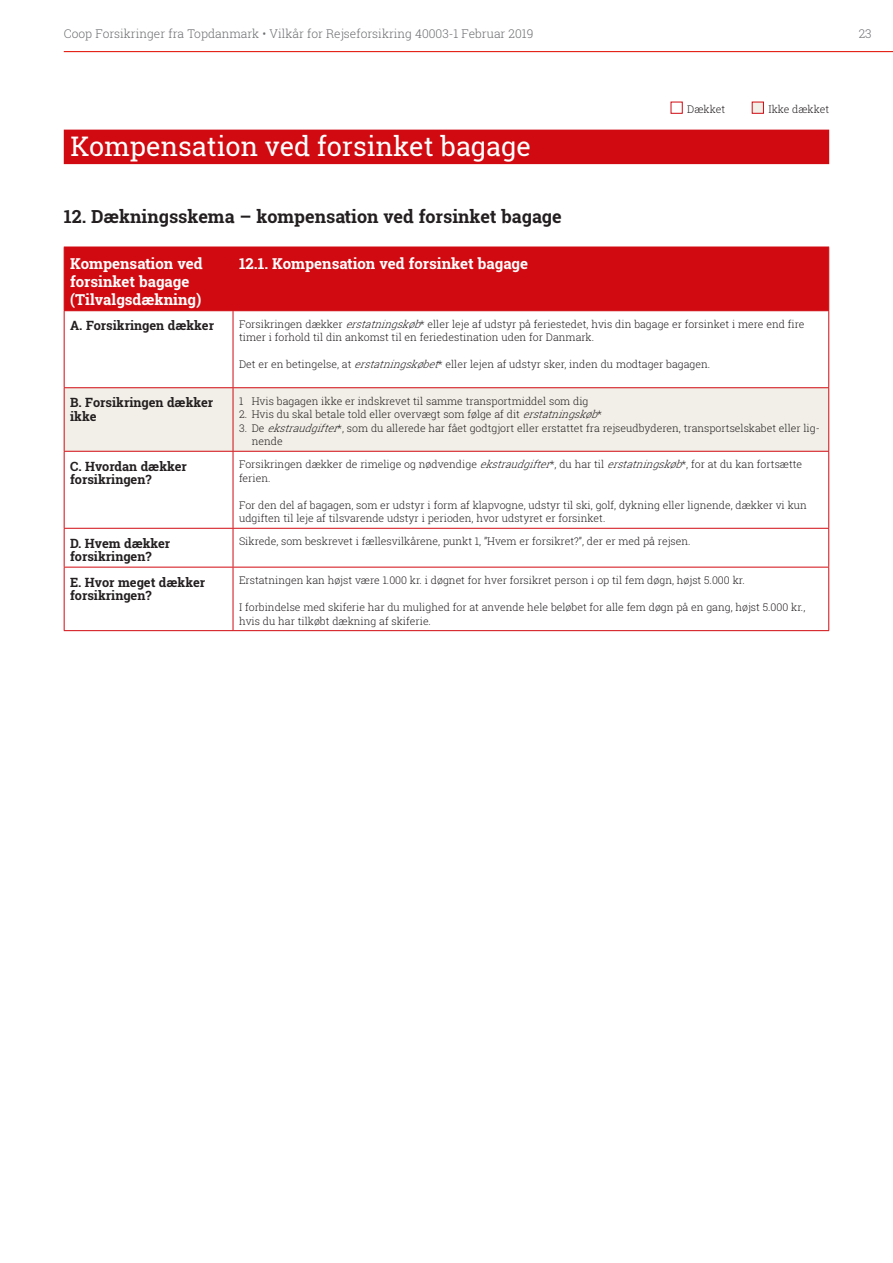
<style>
.page{position:relative;width:893px;height:1263px;background:#fff}
.page>*{position:absolute;margin:0;border:0;box-sizing:border-box;transform-origin:0 0}
.Overskrift_HVID_med{font:27px "Roboto Slab";color:#fff}
.MELLEMRUBRIK{font:700 18px "Roboto Slab";color:#231f20}
.TABEL_OVERSKRIFT{font:700 15px/18px "Roboto Slab";color:#fff}
.TABEL_brød_fed{font:700 12.75px/13.5px "Roboto Slab";color:#231f20}
.t1{font:300 12px "Roboto Slab";color:#6c6d70}
.TABEL_brød{font:300 10.5px/13.5px "Roboto Slab";color:#231f20}
.TABEL_brød_pkt_opsti{font:300 10.5px/13.5px "Roboto Slab";color:#231f20}
.s1{font-style:italic}
</style>
<div class="page">
<div style="left:671px;top:102px;width:12px;height:12px;border:1px solid #d10a11"></div>
<div style="left:752px;top:102px;width:12px;height:12px;background:#f1efe7;border:1px solid #d10a11"></div>
<hr style="left:64px;top:51px;width:829px;height:1px;background:#e41f13">
<div style="left:64px;top:130px;width:765px;height:34px;background:#d10a11"></div>
<div style="left:65px;top:248px;width:763px;height:62px;background:#d10a11"></div>
<div style="left:65px;top:388px;width:763px;height:63px;background:#f1efe7"></div>
<hr style="left:233px;top:247px;width:596px;height:1px;background:#d10a11">
<hr style="left:233px;top:247px;width:1px;height:63px;background:#d10a11">
<hr style="left:828px;top:247px;width:1px;height:63px;background:#d10a11">
<hr style="left:233px;top:310px;width:596px;height:1px;background:#d10a11">
<hr style="left:64px;top:247px;width:169px;height:1px;background:#d10a11">
<hr style="left:64px;top:247px;width:1px;height:63px;background:#d10a11">
<hr style="left:64px;top:310px;width:169px;height:1px;background:#d10a11">
<hr style="left:64px;top:311px;width:1px;height:76px;background:#d10a11">
<hr style="left:233px;top:311px;width:1px;height:76px;background:#d10a11">
<hr style="left:828px;top:311px;width:1px;height:76px;background:#d10a11">
<hr style="left:64px;top:387px;width:169px;height:1px;background:#d10a11">
<hr style="left:64px;top:388px;width:1px;height:63px;background:#d10a11">
<hr style="left:233px;top:387px;width:596px;height:1px;background:#d10a11">
<hr style="left:233px;top:388px;width:1px;height:63px;background:#d10a11">
<hr style="left:828px;top:388px;width:1px;height:63px;background:#d10a11">
<hr style="left:64px;top:451px;width:169px;height:1px;background:#d10a11">
<hr style="left:64px;top:452px;width:1px;height:76px;background:#d10a11">
<hr style="left:233px;top:451px;width:596px;height:1px;background:#d10a11">
<hr style="left:233px;top:452px;width:1px;height:76px;background:#d10a11">
<hr style="left:828px;top:452px;width:1px;height:76px;background:#d10a11">
<hr style="left:64px;top:528px;width:169px;height:1px;background:#d10a11">
<hr style="left:64px;top:529px;width:1px;height:38px;background:#d10a11">
<hr style="left:233px;top:528px;width:596px;height:1px;background:#d10a11">
<hr style="left:233px;top:529px;width:1px;height:38px;background:#d10a11">
<hr style="left:828px;top:529px;width:1px;height:38px;background:#d10a11">
<hr style="left:64px;top:567px;width:169px;height:1px;background:#d10a11">
<hr style="left:64px;top:567px;width:1px;height:63px;background:#d10a11">
<hr style="left:233px;top:567px;width:596px;height:1px;background:#d10a11">
<hr style="left:233px;top:567px;width:1px;height:63px;background:#d10a11">
<hr style="left:828px;top:567px;width:1px;height:63px;background:#d10a11">
<hr style="left:64px;top:630px;width:169px;height:1px;background:#d10a11">
<hr style="left:233px;top:630px;width:596px;height:1px;background:#d10a11">
<p class="t1" style="left:64px;top:26px;width:471px">Coop Forsikringer fra Topdanmark • Vilkår for Rejseforsikring 40003-1 Februar 2019</p>
<p class="t1" style="left:859px;top:26px;width:14px">23</p>
<p class="Overskrift_HVID_med" style="left:71px;top:128px;width:462px">Kompensation ved forsinket bagage</p>
<p class="MELLEMRUBRIK" style="left:64px;top:204px;width:499px">12. Dækningsskema – kompensation ved forsinket bagage</p>
<p class="TABEL_OVERSKRIFT" style="left:70px;top:254px;width:134px">Kompensation ved forsinket bagage</p>
<p class="TABEL_OVERSKRIFT" style="left:70px;top:290px;width:133px">(Tilvalgsdækning)</p>
<p class="TABEL_OVERSKRIFT" style="left:239px;top:254px;width:291px">12.1. Kompensation ved forsinket bagage</p>
<p class="TABEL_brød" style="left:687px;top:102px;width:39px">Dækket</p>
<p class="TABEL_brød" style="left:768px;top:102px;width:62px">Ikke dækket</p>
<p class="TABEL_brød_fed" style="left:70px;top:319px;width:145px">A. Forsikringen dækker</p>
<p class="TABEL_brød" style="left:239px;top:317px;width:567px">Forsikringen dækker <span class="s1">erstatningskøb</span>* eller leje af udstyr på feriestedet, hvis din bagage er forsinket i mere end fire timer i forhold til din ankomst til en feriedestination uden for Danmark.</p>
<p class="TABEL_brød" style="left:239px;top:357px;width:473px">Det er en betingelse, at <span class="s1">erstatningskøbet</span>* eller lejen af udstyr sker, inden du modtager bagagen.</p>
<p class="TABEL_brød_fed" style="left:70px;top:396px;width:145px">B. Forsikringen dækker ikke</p>
<p class="TABEL_brød_pkt_opsti" style="left:239px;top:394px;width:351px">1 Hvis bagagen ikke er indskrevet til samme transportmiddel som dig</p>
<p class="TABEL_brød_pkt_opsti" style="left:239px;top:407px;width:364px">2. Hvis du skal betale told eller overvægt som følge af dit <span class="s1">erstatningskøb</span>*</p>
<p class="TABEL_brød_pkt_opsti" style="left:252px;top:421px;width:570px;text-indent:-13px">3. De <span class="s1">ekstraudgifter</span>*, som du allerede har fået godtgjort eller erstattet fra rejseudbyderen, transportselskabet eller lig&shy;nende</p>
<p class="TABEL_brød_fed" style="left:70px;top:459px;width:118px">C. Hvordan dækker forsikringen?</p>
<p class="TABEL_brød" style="left:239px;top:457px;width:565px">Forsikringen dækker de rimelige og nødvendige <span class="s1">ekstraudgifter</span>*, du har til <span class="s1">erstatningskøb</span>*, for at du kan fortsætte ferien.</p>
<p class="TABEL_brød" style="left:239px;top:498px;width:569px">For den del af bagagen, som er udstyr i form af klapvogne, udstyr til ski, golf, dykning eller lignende, dækker vi kun udgiften til leje af tilsvarende udstyr i perioden, hvor udstyret er forsinket.</p>
<p class="TABEL_brød_fed" style="left:70px;top:536px;width:102px">D. Hvem dækker forsikringen?</p>
<p class="TABEL_brød" style="left:239px;top:534px;width:453px">Sikrede, som beskrevet i fællesvilkårene, punkt 1, ”Hvem er forsikret?”, der er med på rejsen.</p>
<p class="TABEL_brød_fed" style="left:70px;top:575px;width:137px">E. Hvor meget dækker forsikringen?</p>
<p class="TABEL_brød" style="left:239px;top:573px;width:507px">Erstatningen kan højst være 1.000 kr. i døgnet for hver forsikret person i op til fem døgn, højst 5.000 kr.</p>
<p class="TABEL_brød" style="left:239px;top:600px;width:568px">I forbindelse med skiferie har du mulighed for at anvende hele beløbet for alle fem døgn på en gang, højst 5.000 kr., hvis du har tilkøbt dækning af skiferie.</p>
</div>
